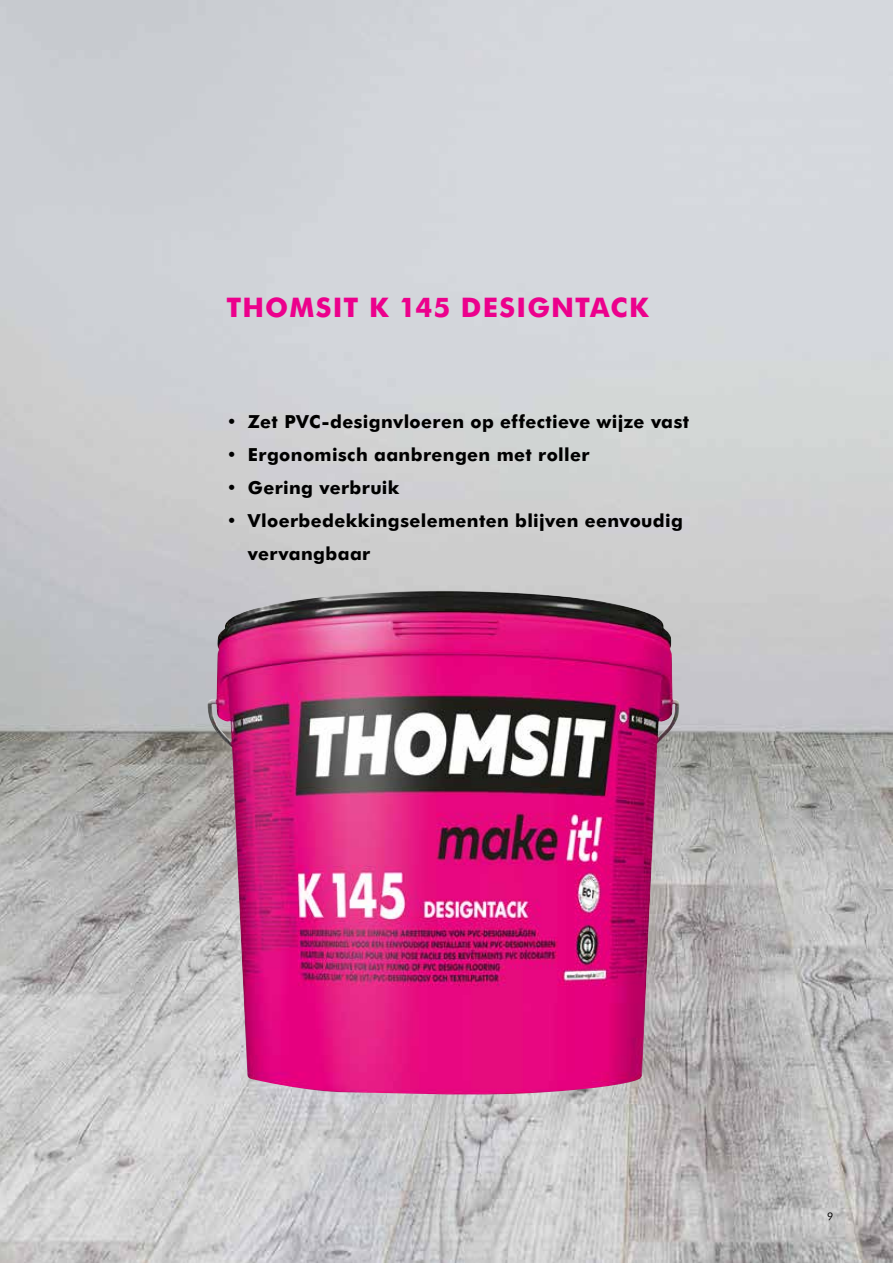
<style>
.page{position:relative;width:893px;height:1263px;background:#fff}
.page>*{position:absolute;margin:0;border:0;box-sizing:border-box;transform-origin:0 0}
.t1{font:700 27px "Futura BT";letter-spacing:.035em;color:#ec008c}
.t2{font:700 18px/33px "Futura BT";letter-spacing:.02em;color:#000}
.t3{font:10.5px "Futura BT";color:#000}
</style>
<div class="page">
<img style="left:0;top:0;width:893px;height:1263px">
<img style="left:207px;top:591px;width:473px;height:505px">
<h1 class="t1" style="left:227px;top:291px;width:36px">Thomsit</h1>
<h1 class="t1" style="left:369px;top:291px;width:133px">K 145 Design</h1>
<h1 class="t1" style="left:575px;top:291px;width:36px">Tack</h1>
<p class="t2" style="left:227px;top:405px;width:464px">• Zet PVC-designvloeren op effectieve wijze vast</p>
<p class="t2" style="left:227px;top:438px;width:364px">• Ergonomisch aanbrengen met roller</p>
<p class="t2" style="left:227px;top:471px;width:174px">• Gering verbruik</p>
<p class="t2" style="left:248px;top:504px;width:437px;text-indent:-21px">• Vloerbedekkingselementen blijven eenvoudig vervangbaar</p>
<p class="t3" style="left:827px;top:1210px;width:8px">9</p>
</div>
